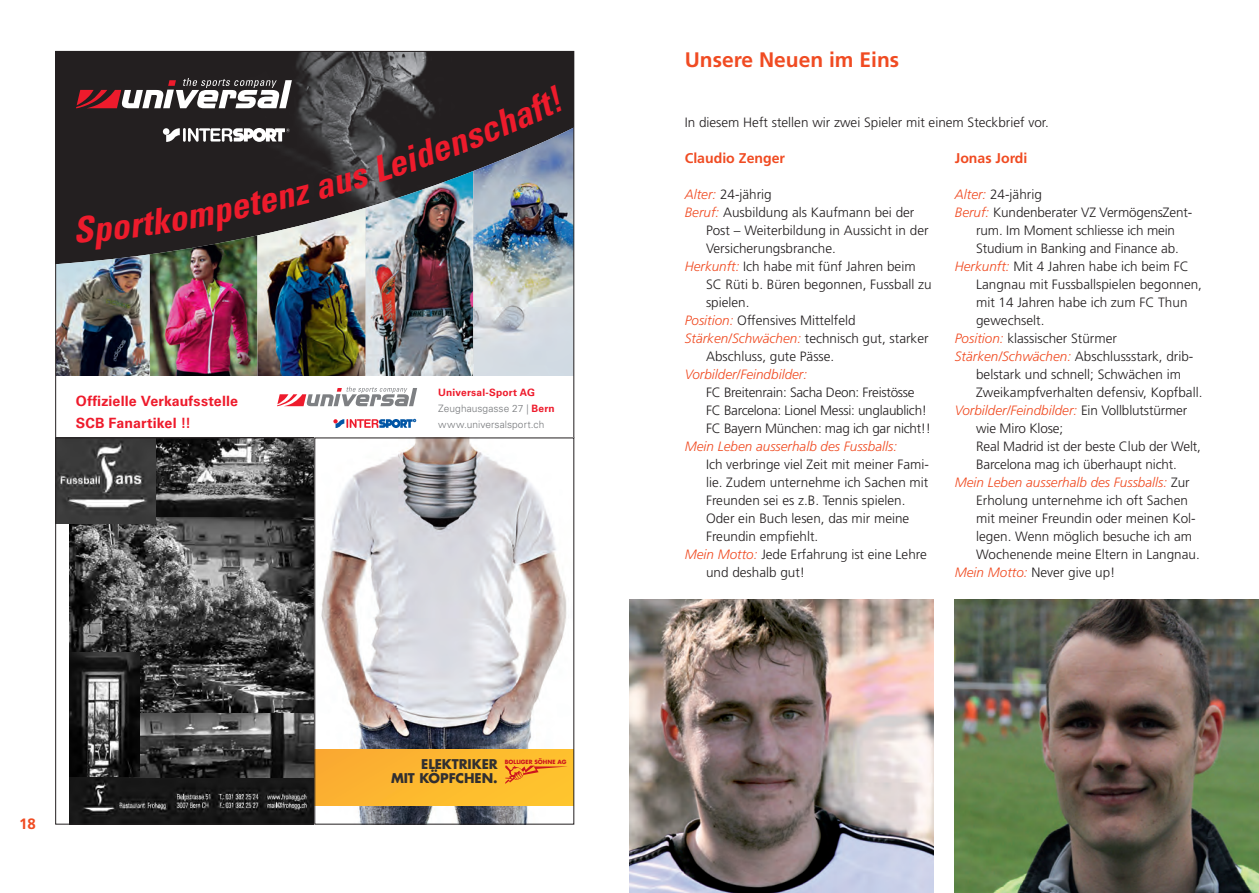
<style>
.page{position:relative;width:1259px;height:893px;background:#fff}
.page>*{position:absolute;margin:0;border:0;box-sizing:border-box;transform-origin:0 0}
.t1{font:700 21px "Frutiger LT Std";color:#f04b22}
.t2{font:700 15px "Frutiger LT Std";color:#f04b22}
.t3{font:700 14.1px/22.2px "Univers LT";letter-spacing:.01em;color:#ee1b2c}
.t4{font:700 14.1px "Frutiger LT Std";color:#f04b22}
.t5{font:300 13.5px "Frutiger LT Std";color:#231f20}
.t6{font:italic 300 13.5px "Frutiger LT Std";color:#f04b22}
.t7{font:300 13.5px/18px "Frutiger LT Std";letter-spacing:-.02em;color:#231f20}
.t8{font:700 13.05px/14.5px "Futura";letter-spacing:-.005em;color:#312f30;text-align:right}
.t9{font:300 10.2px/16.2px "Univers LT";letter-spacing:.005em;color:#76787b}
.t10{font:700 5.55px "Futura";color:#cd151d}
.s1{font-weight:700;color:#ee1b2c}
.s2{font-style:italic;color:#f04b22}
.s3{font-style:normal;color:#231f20}
</style>
<div class="page">
<svg style="left:57px;top:53px;width:515px;height:25px"></svg>
<img style="left:70px;top:516px;width:243px;height:198px">
<img style="left:70px;top:776px;width:243px;height:46px">
<img style="left:155px;top:440px;width:158px;height:76px">
<img style="left:129px;top:714px;width:184px;height:64px">
<img style="left:70px;top:652px;width:69px;height:124px">
<img style="left:57px;top:440px;width:98px;height:83px">
<div style="left:55px;top:438px;width:260px;height:386px;border:1px solid #231f20"></div>
<img style="left:316px;top:440px;width:256px;height:382px">
<div style="left:315px;top:750px;width:259px;height:55px;background:#fdb92e"></div>
<svg style="left:505px;top:766px;width:62px;height:18px"></svg>
<img style="left:629px;top:600px;width:304px;height:293px">
<img style="left:955px;top:600px;width:304px;height:293px">
<img style="left:56px;top:78px;width:518px;height:350px">
<p class="t3" style="left:76px;top:390px;width:164px">Offizielle Verkaufsstelle<br>SCB Fanartikel !!</p>
<p class="t2" style="left:19px;top:815px;width:18px">18</p>
<p class="t9" style="left:438px;top:384px;width:118px"><span class="s1">Universal-Sport AG<br></span>Zeughausgasse 27 | <span class="s1">Bern </span>www.universalsport.ch</p>
<p class="t8" style="left:391px;top:757px;width:108px">ELEKTRIKER<br>MIT KÖPFCHEN.</p>
<p class="t10" style="left:505px;top:758px;width:63px">BOLLIGER SÖHNE AG</p>
<h1 class="t1" style="left:685px;top:47px;width:216px">Unsere Neuen im Eins</h1>
<p class="t5" style="left:685px;top:115px;width:365px">In diesem Heft stellen wir zwei Spieler mit einem Steckbrief vor.</p>
<p class="t4" style="left:955px;top:150px;width:74px">Jonas Jordi</p>
<p class="t5" style="left:955px;top:187px;width:89px"><span class="s2">Alter:</span> 24-jährig</p>
<p class="t5" style="left:955px;top:205px;width:239px"><span class="s2">Beruf:</span> Kundenberater VZ VermögensZent-</p>
<p class="t5" style="left:976px;top:223px;width:200px">rum. Im Moment schliesse ich mein</p>
<p class="t5" style="left:976px;top:241px;width:204px">Studium in Banking and Finance ab.</p>
<p class="t5" style="left:955px;top:259px;width:235px"><span class="s2">Herkunft:</span> Mit 4 Jahren habe ich beim FC</p>
<p class="t5" style="left:976px;top:277px;width:227px">Langnau mit Fussballspielen begonnen,</p>
<p class="t5" style="left:976px;top:295px;width:213px">mit 14 Jahren habe ich zum FC Thun</p>
<p class="t5" style="left:976px;top:313px;width:70px">gewechselt.</p>
<p class="t5" style="left:955px;top:331px;width:163px"><span class="s2">Position:</span> klassischer Stürmer</p>
<p class="t5" style="left:955px;top:349px;width:240px"><span class="s2">Stärken/Schwächen:</span> Abschlussstark, drib-</p>
<p class="t5" style="left:976px;top:367px;width:206px">belstark und schnell; Schwächen im</p>
<p class="t5" style="left:976px;top:385px;width:228px">Zweikampfverhalten defensiv, Kopfball.</p>
<p class="t6" style="left:955px;top:402px;width:234px">Vorbilder/Feindbilder: <span class="s3">Ein Vollblutstürmer</span></p>
<p class="t5" style="left:976px;top:420px;width:89px">wie Miro Klose;</p>
<p class="t5" style="left:976px;top:438px;width:226px">Real Madrid ist der beste Club der Welt,</p>
<p class="t5" style="left:976px;top:456px;width:202px">Barcelona mag ich überhaupt nicht.</p>
<p class="t6" style="left:955px;top:474px;width:236px">Mein Leben ausserhalb des Fussballs: <span class="s3">Zur</span></p>
<p class="t5" style="left:976px;top:492px;width:213px">Erholung unternehme ich oft Sachen</p>
<p class="t5" style="left:976px;top:510px;width:221px">mit meiner Freundin oder meinen Kol-</p>
<p class="t5" style="left:976px;top:528px;width:217px">legen. Wenn möglich besuche ich am</p>
<p class="t5" style="left:976px;top:546px;width:225px">Wochenende meine Eltern in Langnau.</p>
<p class="t5" style="left:955px;top:564px;width:162px"><span class="s2">Mein Motto:</span> Never give up!</p>
<p class="t4" style="left:685px;top:150px;width:102px">Claudio Zenger</p>
<p class="t5" style="left:685px;top:187px;width:89px"><span class="s2">Alter:</span> 24-jährig</p>
<p class="t5" style="left:685px;top:205px;width:231px"><span class="s2">Beruf:</span> Ausbildung als Kaufmann bei der</p>
<p class="t5" style="left:706px;top:223px;width:224px">Post – Weiterbildung in Aussicht in der</p>
<p class="t5" style="left:706px;top:241px;width:131px">Versicherungsbranche.</p>
<p class="t5" style="left:685px;top:259px;width:232px"><span class="s2">Herkunft:</span> Ich habe mit fünf Jahren beim</p>
<p class="t5" style="left:706px;top:277px;width:227px">SC Rüti b. Büren begonnen, Fussball zu</p>
<p class="t5" style="left:706px;top:295px;width:45px">spielen.</p>
<p class="t5" style="left:685px;top:313px;width:172px"><span class="s2">Position:</span> Offensives Mittelfeld</p>
<p class="t5" style="left:685px;top:331px;width:245px"><span class="s2">Stärken/Schwächen:</span> technisch gut, starker</p>
<p class="t5" style="left:706px;top:349px;width:130px">Abschluss, gute Pässe.</p>
<p class="t6" style="left:685px;top:366px;width:124px">Vorbilder/Feindbilder:</p>
<p class="t7" style="left:706px;top:383px;width:227px">FC Breitenrain: Sacha Deon: Freistösse<br>FC Barcelona: Lionel Messi: unglaublich!<br>FC Bayern München: mag ich gar nicht!!</p>
<p class="t6" style="left:685px;top:438px;width:214px">Mein Leben ausserhalb des Fussballs:</p>
<p class="t5" style="left:706px;top:456px;width:224px">Ich verbringe viel Zeit mit meiner Fami-</p>
<p class="t5" style="left:706px;top:474px;width:224px">lie. Zudem unternehme ich Sachen mit</p>
<p class="t5" style="left:706px;top:492px;width:201px">Freunden sei es z.B. Tennis spielen.</p>
<p class="t5" style="left:706px;top:510px;width:205px">Oder ein Buch lesen, das mir meine</p>
<p class="t5" style="left:706px;top:528px;width:114px">Freundin empfiehlt.</p>
<p class="t5" style="left:685px;top:546px;width:244px"><span class="s2">Mein Motto:</span> Jede Erfahrung ist eine Lehre</p>
<p class="t5" style="left:706px;top:564px;width:101px">und deshalb gut!</p>
</div>
